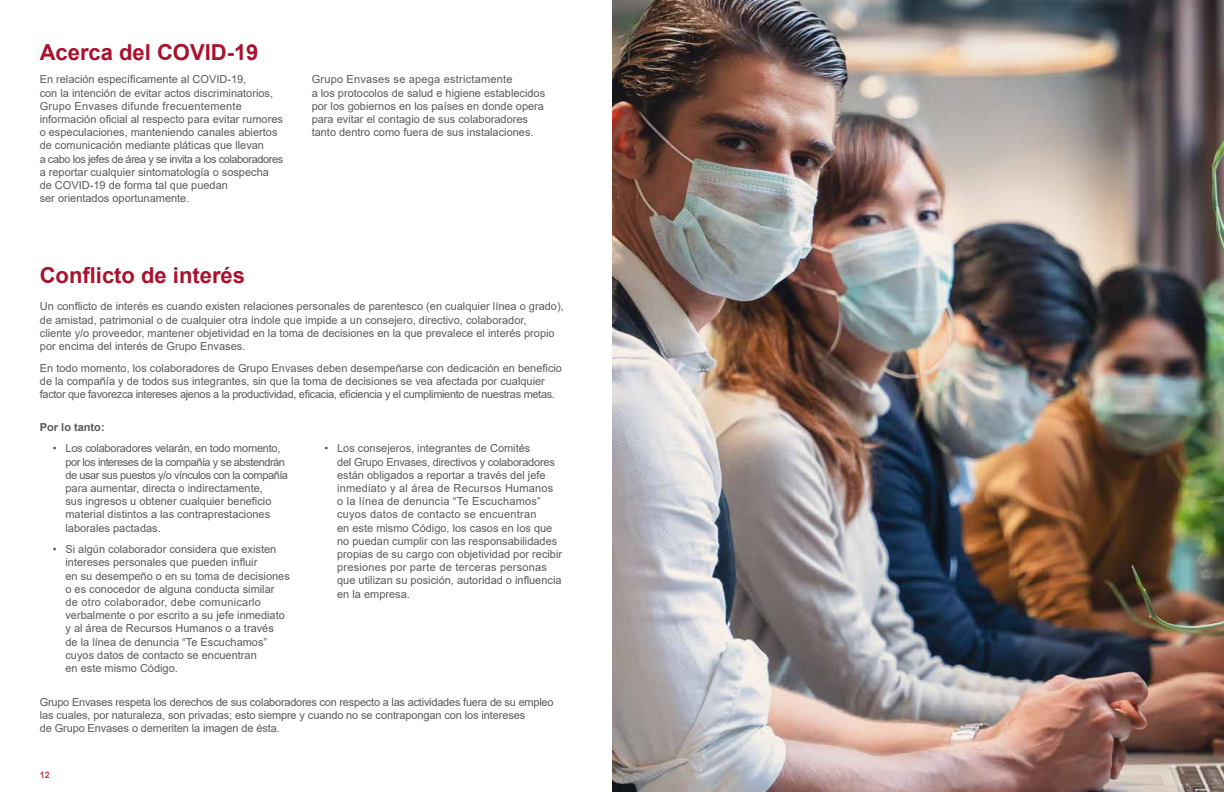
<style>
.page{position:relative;width:1224px;height:792px;background:#fff}
.page>*{position:absolute;margin:0;border:0;box-sizing:border-box;transform-origin:0 0}
.t1{font:700 22px "Arial";color:#a9112c}
.t2{font:11px/13.2px "Arial";color:#58595b}
.t3{font:700 11px "Arial";color:#58595b}
.t4{font:700 9px "Arial";color:#b74746}
</style>
<div class="page">
<img style="left:612px;top:0;width:612px;height:792px">
<h1 class="t1" style="left:40px;top:36px;width:220px">Acerca del COVID-19</h1>
<p class="t2" style="left:40px;top:73px;width:245px">En relación específicamente al COVID-19,<br>con la intención de evitar actos discriminatorios, Grupo Envases difunde frecuentemente información oficial al respecto para evitar rumores o especulaciones, manteniendo canales abiertos de comunicación mediante pláticas que llevan<br>a cabo los jefes de área y se invita a los colaboradores a reportar cualquier sintomatología o sospecha de COVID-19 de forma tal que puedan<br>ser orientados oportunamente.</p>
<p class="t2" style="left:312px;top:73px;width:235px">Grupo Envases se apega estrictamente<br>a los protocolos de salud e higiene establecidos por los gobiernos en los países en donde opera para evitar el contagio de sus colaboradores tanto dentro como fuera de sus instalaciones.</p>
<h1 class="t1" style="left:40px;top:260px;width:207px">Conflicto de interés</h1>
<p class="t2" style="left:40px;top:300px;width:525px">Un conflicto de interés es cuando existen relaciones personales de parentesco (en cualquier línea o grado), de amistad, patrimonial o de cualquier otra índole que impide a un consejero, directivo, colaborador,<br>cliente y/o proveedor, mantener objetividad en la toma de decisiones en la que prevalece el interés propio por encima del interés de Grupo Envases.</p>
<p class="t2" style="left:40px;top:361px;width:524px">En todo momento, los colaboradores de Grupo Envases deben desempeñarse con dedicación en beneficio de la compañía y de todos sus integrantes, sin que la toma de decisiones se vea afectada por cualquier factor que favorezca intereses ajenos a la productividad, eficacia, eficiencia y el cumplimiento de nuestras metas.</p>
<p class="t3" style="left:40px;top:419px;width:66px">Por lo tanto:</p>
<p class="t2" style="left:65px;top:442px;width:224px;text-indent:-13px">• Los colaboradores velarán, en todo momento, por los intereses de la compañía y se abstendrán de usar sus puestos y/o vínculos con la compañía para aumentar, directa o indirectamente,<br>sus ingresos u obtener cualquier beneficio material distintos a las contraprestaciones laborales pactadas.</p>
<p class="t2" style="left:65px;top:543px;width:226px;text-indent:-13px">• Si algún colaborador considera que existen intereses personales que pueden influir<br>en su desempeño o en su toma de decisiones o es conocedor de alguna conducta similar<br>de otro colaborador, debe comunicarlo verbalmente o por escrito a su jefe inmediato y al área de Recursos Humanos o a través<br>de la línea de denuncia “Te Escuchamos” cuyos datos de contacto se encuentran<br>en este mismo Código.</p>
<p class="t2" style="left:337px;top:442px;width:226px;text-indent:-13px">• Los consejeros, integrantes de Comités<br>del Grupo Envases, directivos y colaboradores están obligados a reportar a través del jefe inmediato y al área de Recursos Humanos o la línea de denuncia “Te Escuchamos” cuyos datos de contacto se encuentran<br>en este mismo Código, los casos en los que no puedan cumplir con las responsabilidades propias de su cargo con objetividad por recibir presiones por parte de terceras personas que utilizan su posición, autoridad o influencia en la empresa.</p>
<p class="t2" style="left:40px;top:696px;width:515px">Grupo Envases respeta los derechos de sus colaboradores con respecto a las actividades fuera de su empleo las cuales, por naturaleza, son privadas; esto siempre y cuando no se contrapongan con los intereses<br>de Grupo Envases o demeriten la imagen de ésta.</p>
<p class="t4" style="left:40px;top:769px;width:12px">12</p>
</div>
